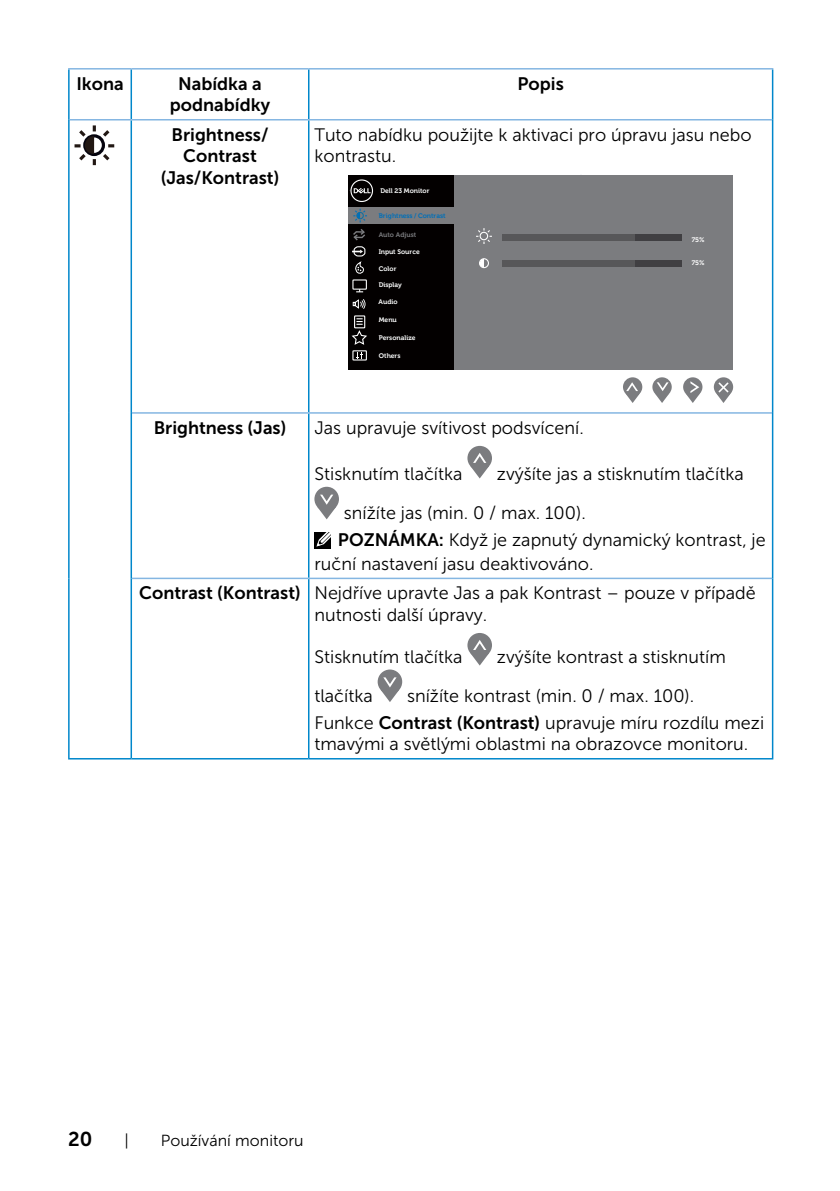
<style>
.page{position:relative;width:840px;height:1191px;background:#fff}
.page>*{position:absolute;margin:0;border:0;box-sizing:border-box;transform-origin:0 0}
.t1{font:20px "Museo Sans For Dell 700";color:#000}
.text_OSD_table{font:18px/21.6px "Museo Sans For Dell 300";color:#000}
.text_OSD_table-2{font:18px/21.6px "Museo Sans For Dell 700";color:#000;text-align:center}
.t2{font:16px "Museo Sans For Dell 300";color:#000}
.t3{font:700 6.6px "Museo For Dell";color:#fff}
.t4{font:700 6.6px "Museo For Dell";color:#006fb8}
.t5{font:700 6.6px "Museo For Dell";color:#7b7c7f}
.s1{font-family:"Museo Sans For Dell 700"}
</style>
<div class="page">
<hr style="left:68px;top:68px;width:63px;height:2px;background:#84b6e2">
<hr style="left:131px;top:68px;width:177px;height:2px;background:#84b6e2">
<hr style="left:308px;top:68px;width:465px;height:2px;background:#84b6e2">
<hr style="left:68px;top:70px;width:2px;height:50px;background:#0087cb">
<hr style="left:130px;top:70px;width:2px;height:49px;background:#0087cb">
<hr style="left:308px;top:70px;width:1px;height:49px;background:#0087cb">
<hr style="left:771px;top:70px;width:2px;height:50px;background:#0087cb">
<hr style="left:70px;top:119px;width:61px;height:1px;background:#84b6e2">
<hr style="left:68px;top:120px;width:2px;height:293px;background:#0087cb">
<hr style="left:68px;top:413px;width:2px;height:165px;background:#0087cb">
<hr style="left:68px;top:578px;width:2px;height:180px;background:#0087cb">
<hr style="left:131px;top:119px;width:177px;height:1px;background:#84b6e2">
<hr style="left:308px;top:119px;width:463px;height:1px;background:#84b6e2">
<hr style="left:132px;top:412px;width:176px;height:2px;background:#84b6e2">
<hr style="left:308px;top:412px;width:463px;height:2px;background:#84b6e2">
<hr style="left:132px;top:577px;width:176px;height:2px;background:#84b6e2">
<hr style="left:308px;top:577px;width:463px;height:2px;background:#84b6e2">
<hr style="left:130px;top:120px;width:2px;height:293px;background:#0087cb">
<hr style="left:308px;top:120px;width:1px;height:292px;background:#0087cb">
<hr style="left:771px;top:120px;width:2px;height:293px;background:#0087cb">
<hr style="left:130px;top:413px;width:2px;height:165px;background:#0087cb">
<hr style="left:308px;top:414px;width:1px;height:163px;background:#0087cb">
<hr style="left:771px;top:413px;width:2px;height:165px;background:#0087cb">
<hr style="left:130px;top:578px;width:2px;height:180px;background:#0087cb">
<hr style="left:308px;top:579px;width:1px;height:179px;background:#0087cb">
<hr style="left:771px;top:578px;width:2px;height:180px;background:#0087cb">
<hr style="left:68px;top:758px;width:63px;height:1px;background:#0087cb">
<hr style="left:131px;top:758px;width:177px;height:1px;background:#0087cb">
<hr style="left:308px;top:758px;width:465px;height:1px;background:#0087cb">
<svg style="left:74px;top:125px;width:40px;height:40px"></svg>
<div style="left:348px;top:175px;width:384px;height:194px;background:#7b7c7f"></div>
<div style="left:348px;top:175px;width:105px;height:194px;background:#030000"></div>
<div style="left:348px;top:207px;width:107px;height:17px;background:#7b7c7f"></div>
<div style="left:502px;top:234px;width:179px;height:6px;background:#575759"></div>
<div style="left:635px;top:234px;width:46px;height:6px;background:#403f42"></div>
<div style="left:502px;top:260px;width:179px;height:6px;background:#575759"></div>
<div style="left:635px;top:260px;width:46px;height:6px;background:#403f42"></div>
<svg style="left:476px;top:228px;width:15px;height:16px"></svg>
<div style="left:478px;top:258px;width:10px;height:10px;border:1px solid #fff;border-radius:50%"></div>
<svg style="left:479px;top:259px;width:4px;height:8px"></svg>
<svg style="left:622px;top:377px;width:20px;height:20px"></svg>
<svg style="left:652px;top:377px;width:19px;height:20px"></svg>
<svg style="left:682px;top:377px;width:20px;height:20px"></svg>
<svg style="left:713px;top:377px;width:19px;height:20px"></svg>
<svg style="left:625px;top:382px;width:14px;height:21px"></svg>
<svg style="left:685px;top:381px;width:14px;height:22px"></svg>
<svg style="left:654px;top:382px;width:15px;height:21px"></svg>
<svg style="left:715px;top:381px;width:15px;height:22px"></svg>
<svg style="left:350px;top:179px;width:23px;height:23px"></svg>
<div style="left:352px;top:279px;width:15px;height:11px;border:1px solid #fff"></div>
<svg style="left:356px;top:352px;width:6px;height:7px"></svg>
<div style="left:352px;top:350px;width:15px;height:11px;border:1px solid #fff"></div>
<svg style="left:352px;top:250px;width:11px;height:3px"></svg>
<div style="left:353px;top:246px;width:12px;height:10px;border:1px solid #fff;border-radius:3px"></div>
<svg style="left:353px;top:261px;width:10px;height:31px"></svg>
<div style="left:354px;top:315px;width:11px;height:13px;border:1px solid #fff"></div>
<svg style="left:351px;top:318px;width:16px;height:27px"></svg>
<svg style="left:352px;top:299px;width:13px;height:10px"></svg>
<svg style="left:353px;top:209px;width:14px;height:32px"></svg>
<div style="left:467px;top:446px;width:24px;height:24px;background:#7b7c7f;border-radius:50%"></div>
<svg style="left:470px;top:453px;width:19px;height:25px"></svg>
<div style="left:314px;top:487px;width:25px;height:24px;background:#7b7c7f;border-radius:50%"></div>
<svg style="left:317px;top:494px;width:19px;height:25px"></svg>
<div style="left:314px;top:532px;width:17px;height:17px;background:#000"></div>
<svg style="left:316px;top:532px;width:15px;height:15px"></svg>
<div style="left:467px;top:633px;width:24px;height:24px;background:#7b7c7f;border-radius:50%"></div>
<svg style="left:470px;top:640px;width:19px;height:25px"></svg>
<div style="left:377px;top:669px;width:25px;height:25px;background:#7b7c7f;border-radius:50%"></div>
<svg style="left:380px;top:677px;width:19px;height:25px"></svg>
<p class="text_OSD_table-2" style="left:76px;top:73px;width:49px">Ikona</p>
<p class="text_OSD_table-2" style="left:170px;top:73px;width:102px">Nabídka a podnabídky</p>
<p class="text_OSD_table-2" style="left:517px;top:73px;width:48px">Popis</p>
<p class="text_OSD_table-2" style="left:161px;top:124px;width:120px">Brightness/<br>Contrast (Jas/Kontrast)</p>
<p class="text_OSD_table" style="left:314px;top:124px;width:438px">Tuto nabídku použijte k aktivaci pro úpravu jasu nebo kontrastu.</p>
<p class="t4" style="left:378px;top:212px;width:68px">Brightness / Contrast</p>
<p class="t3" style="left:380px;top:187px;width:50px">Dell 23 Monitor</p>
<p class="t5" style="left:378px;top:231px;width:39px">Auto Adjust</p>
<p class="t3" style="left:378px;top:265px;width:19px">Color</p>
<p class="t3" style="left:378px;top:281px;width:25px">Display</p>
<p class="t3" style="left:378px;top:248px;width:42px">Input Source</p>
<p class="t3" style="left:378px;top:298px;width:20px">Audio</p>
<p class="t3" style="left:378px;top:316px;width:19px">Menu</p>
<p class="t3" style="left:378px;top:334px;width:38px">Personalize</p>
<p class="t3" style="left:378px;top:352px;width:23px">Others</p>
<p class="t3" style="left:691px;top:236px;width:14px">75%</p>
<p class="t3" style="left:691px;top:259px;width:14px">75%</p>
<p class="text_OSD_table-2" style="left:154px;top:417px;width:134px">Brightness (Jas)</p>
<p class="text_OSD_table" style="left:314px;top:417px;width:271px">Jas upravuje svítivost podsvícení.</p>
<p class="text_OSD_table" style="left:314px;top:463px;width:150px">Stisknutím tlačítka</p>
<p class="text_OSD_table" style="left:343px;top:455px;width:401px;line-height:38.2px;text-indent:153px">zvýšíte jas a stisknutím tlačítka snížíte jas (min. 0 / max. 100).</p>
<p class="text_OSD_table" style="left:314px;top:528px;width:452px;line-height:24px;text-indent:24px"><span class="s1">POZNÁMKA:</span> Když je zapnutý dynamický kontrast, je ruční nastavení jasu deaktivováno.</p>
<p class="text_OSD_table-2" style="left:139px;top:582px;width:163px">Contrast (Kontrast)</p>
<p class="text_OSD_table" style="left:314px;top:582px;width:442px">Nejdříve upravte Jas a pak Kontrast – pouze v případě nutnosti další úpravy.</p>
<p class="text_OSD_table" style="left:314px;top:646px;width:150px">Stisknutím tlačítka</p>
<p class="text_OSD_table" style="left:496px;top:646px;width:230px">zvýšíte kontrast a stisknutím</p>
<p class="text_OSD_table" style="left:314px;top:684px;width:60px">tlačítka</p>
<p class="text_OSD_table" style="left:407px;top:684px;width:288px">snížíte kontrast (min. 0 / max. 100).</p>
<p class="text_OSD_table" style="left:314px;top:712px;width:451px">Funkce <span class="s1">Contrast (Kontrast)</span> upravuje míru rozdílu mezi tmavými a světlými oblastmi na obrazovce monitoru.</p>
<p class="t1" style="left:68px;top:1127px;width:26px">20</p>
<p class="t2" style="left:124px;top:1131px;width:6px">|</p>
<p class="t2" style="left:161px;top:1131px;width:144px">Používání monitoru</p>
</div>
